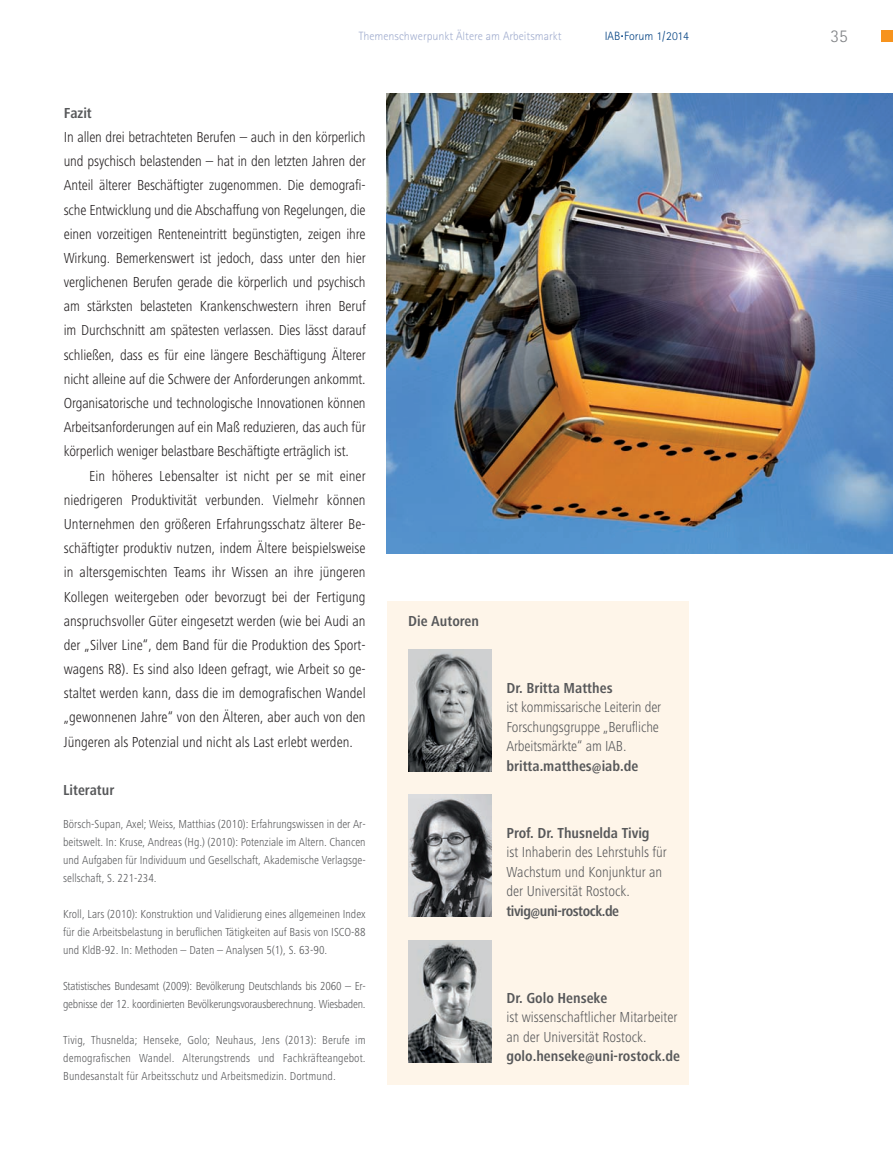
<style>
.page{position:relative;width:893px;height:1149px;background:#fff}
.page>*{position:absolute;margin:0;border:0;box-sizing:border-box;transform-origin:0 0}
.t1{font:300 18px "Rotis Sans Serif";color:#808285}
.t2{font:300 condensed 15px/24.2px "Frutiger Next LT";letter-spacing:-.01em;color:#231f20;text-align:justify}
.t3{font:300 condensed 15px/19.5px "Frutiger Next LT";color:#57585a}
.t4{font:700 condensed 15px "Frutiger Next LT";color:#57585a}
.t5{font:700 condensed 15px "Frutiger Next LT";letter-spacing:-.03em;color:#57585a}
.t6{font:300 condensed 12px/18px "Frutiger Next LT";color:#57585a;text-align:justify}
.t7{font:300 condensed 12px/18px "Frutiger Next LT";letter-spacing:-.02em;color:#57585a}
.t8{font:300 12px "Rotis Sans Serif";color:#a0acce}
.t9{font:300 12px "Rotis Sans Serif";color:#014081}
</style>
<div class="page">
<div style="left:881px;top:30px;width:12px;height:12px;background:#f7931d"></div>
<div style="left:387px;top:601px;width:302px;height:483px;background:#fef5e9"></div>
<img style="left:408px;top:649px;width:83px;height:122px">
<img style="left:408px;top:794px;width:83px;height:122px">
<img style="left:408px;top:940px;width:83px;height:121px">
<img style="left:387px;top:94px;width:506px;height:459px">
<p class="t8" style="left:359px;top:32px;width:204px">Themenschwerpunkt Ältere am Arbeitsmarkt</p>
<p class="t9" style="left:605px;top:32px;width:86px">IAB<sup>.</sup> Forum 1/2014</p>
<p class="t1" style="left:830px;top:30px;width:19px">35</p>
<p class="t4" style="left:64px;top:107px;width:30px">Fazit</p>
<p class="t2" style="left:64px;top:126px;width:303px">In allen drei betrachteten Berufen – auch in den körperlich und psychisch belastenden – hat in den letzten Jahren der Anteil älterer Beschäftigter zugenommen. Die demografi&shy;sche Entwicklung und die Abschaffung von Regelungen, die einen vorzeitigen Renteneintritt begünstigten, zeigen ihre Wirkung. Bemerkenswert ist jedoch, dass unter den hier verglichenen Berufen gerade die körperlich und psychisch am stärksten belasteten Krankenschwestern ihren Beruf im Durchschnitt am spätesten verlassen. Dies lässt darauf schließen, dass es für eine längere Beschäftigung Älterer nicht alleine auf die Schwere der Anforderungen ankommt.<br>Organisatorische und technologische Innovationen können Arbeitsanforderungen auf ein Maß reduzieren, das auch für körperlich weniger belastbare Beschäftigte erträglich ist.</p>
<p class="t2" style="left:64px;top:465px;width:303px;text-indent:26px">Ein höheres Lebensalter ist nicht per se mit einer niedrigeren Produktivität verbunden. Vielmehr können Unternehmen den größeren Erfahrungsschatz älterer Be&shy;schäftigter produktiv nutzen, indem Ältere beispielsweise in altersgemischten Teams ihr Wissen an ihre jüngeren Kollegen weitergeben oder bevorzugt bei der Fertigung anspruchsvoller Güter eingesetzt werden (wie bei Audi an der „Silver Line“, dem Band für die Produktion des Sport&shy;wagens R8). Es sind also Ideen gefragt, wie Arbeit so ge&shy;staltet werden kann, dass die im demografischen Wandel „gewonnenen Jahre“ von den Älteren, aber auch von den Jüngeren als Potenzial und nicht als Last erlebt werden.</p>
<p class="t4" style="left:63px;top:783px;width:53px">Literatur</p>
<p class="t6" style="left:63px;top:816px;width:304px">Börsch-Supan, Axel; Weiss, Matthias (2010): Erfahrungswissen in der Ar&shy;beitswelt. In: Kruse, Andreas (Hg.) (2010): Potenziale im Altern. Chancen und Aufgaben für Individuum und Gesellschaft, Akademische Verlagsge&shy;sellschaft, S. 221-234.</p>
<p class="t6" style="left:63px;top:906px;width:304px">Kroll, Lars (2010): Konstruktion und Validierung eines allgemeinen Index für die Arbeitsbelastung in beruflichen Tätigkeiten auf Basis von ISCO-88 und KldB-92. In: Methoden – Daten – Analysen 5(1), S. 63-90.</p>
<p class="t7" style="left:63px;top:978px;width:304px">Statistisches Bundesamt (2009): Bevölkerung Deutschlands bis 2060 – Er&shy;gebnisse der 12. koordinierten Bevölkerungsvorausberechnung. Wiesbaden.</p>
<p class="t6" style="left:63px;top:1032px;width:304px">Tivig, Thusnelda; Henseke, Golo; Neuhaus, Jens (2013): Berufe im demografischen Wandel. Alterungstrends und Fachkräfteangebot.<br>Bundesanstalt für Arbeitsschutz und Arbeitsmedizin. Dortmund.</p>
<p class="t4" style="left:408px;top:614px;width:73px">Die Autoren</p>
<p class="t4" style="left:506px;top:681px;width:108px">Dr. Britta Matthes</p>
<p class="t3" style="left:506px;top:699px;width:156px">ist kommissarische Leiterin der<br>Forschungsgruppe „Berufliche<br>Arbeitsmärkte“ am IAB.</p>
<p class="t4" style="left:506px;top:759px;width:133px">britta.matthes@iab.de</p>
<p class="t4" style="left:506px;top:826px;width:145px">Prof. Dr. Thusnelda Tivig</p>
<p class="t3" style="left:506px;top:844px;width:162px">ist Inhaberin des Lehrstuhls für<br>Wachstum und Konjunktur an der Universität Rostock.</p>
<p class="t5" style="left:506px;top:904px;width:114px">tivig@uni-rostock.de</p>
<p class="t4" style="left:506px;top:991px;width:102px">Dr. Golo Henseke</p>
<p class="t3" style="left:506px;top:1008px;width:173px">ist wissenschaftlicher Mitarbeiter an der Universität Rostock.</p>
<p class="t4" style="left:506px;top:1049px;width:175px">golo.henseke@uni-rostock.de</p>
</div>
